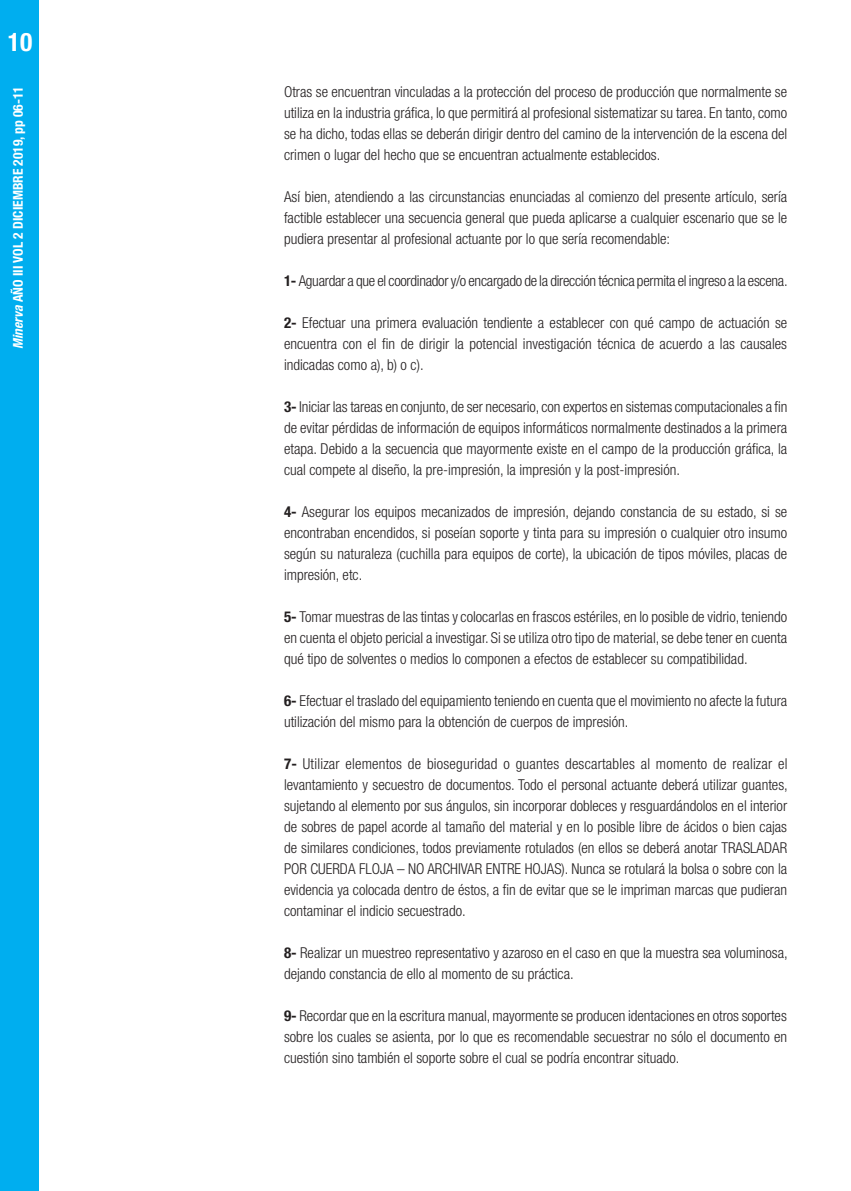
<style>
.page{position:relative;width:851px;height:1191px;background:#fff}
.page>*{position:absolute;margin:0;border:0;box-sizing:border-box;transform-origin:0 0}
.t1{font:700 condensed 25.5px "Helvetica Neue LT Std";color:#fff}
.t2{font:300 condensed 15px/21px "Helvetica Neue LT Std";color:#231f20;text-align:justify}
.t3{font:300 condensed 15px "Helvetica Neue LT Std";letter-spacing:-.02em;color:#231f20}
.t4{font:700 condensed 13.5px "Helvetica Neue LT Std";color:#fff}
.s1{font-style:italic}
.s2{font-weight:700}
</style>
<div class="page">
<div style="left:0;top:0;width:38px;height:1191px;background:#00aeef"></div>
<h1 class="t1" style="left:8px;top:27px;width:26px">10</h1>
<p class="t4" style="left:10px;top:349px;width:264px;rotate:-90deg"><span class="s1">Minerva</span> AÑO III VOL 2 DICIEMBRE 2019, pp 06-11</p>
<p class="t2" style="left:284px;top:81px;width:504px">Otras se encuentran vinculadas a la protección del proceso de producción que normalmente se utiliza en la industria gráfica, lo que permitirá al profesional sistematizar su tarea. En tanto, como se ha dicho, todas ellas se deberán dirigir dentro del camino de la intervención de la escena del crimen o lugar del hecho que se encuentran actualmente establecidos.</p>
<p class="t2" style="left:284px;top:186px;width:504px">Así bien, atendiendo a las circunstancias enunciadas al comienzo del presente artículo, sería factible establecer una secuencia general que pueda aplicarse a cualquier escenario que se le pudiera presentar al profesional actuante por lo que sería recomendable:</p>
<p class="t3" style="left:284px;top:272px;width:505px"><span class="s2">1-</span> Aguardar a que el coordinador y/o encargado de la dirección técnica permita el ingreso a la escena.</p>
<p class="t2" style="left:284px;top:312px;width:504px"><span class="s2">2-</span> Efectuar una primera evaluación tendiente a establecer con qué campo de actuación se encuentra con el fin de dirigir la potencial investigación técnica de acuerdo a las causales indicadas como a), b) o c).</p>
<p class="t2" style="left:284px;top:396px;width:505px"><span class="s2">3-</span> Iniciar las tareas en conjunto, de ser necesario, con expertos en sistemas computacionales a fin de evitar pérdidas de información de equipos informáticos normalmente destinados a la primera etapa. Debido a la secuencia que mayormente existe en el campo de la producción gráfica, la cual compete al diseño, la pre-impresión, la impresión y la post-impresión.</p>
<p class="t2" style="left:284px;top:501px;width:504px"><span class="s2">4-</span> Asegurar los equipos mecanizados de impresión, dejando constancia de su estado, si se encontraban encendidos, si poseían soporte y tinta para su impresión o cualquier otro insumo según su naturaleza (cuchilla para equipos de corte), la ubicación de tipos móviles, placas de impresión, etc.</p>
<p class="t2" style="left:284px;top:606px;width:504px"><span class="s2">5-</span> Tomar muestras de las tintas y colocarlas en frascos estériles, en lo posible de vidrio, teniendo en cuenta el objeto pericial a investigar. Si se utiliza otro tipo de material, se debe tener en cuenta qué tipo de solventes o medios lo componen a efectos de establecer su compatibilidad.</p>
<p class="t2" style="left:284px;top:690px;width:504px"><span class="s2">6-</span> Efectuar el traslado del equipamiento teniendo en cuenta que el movimiento no afecte la futura utilización del mismo para la obtención de cuerpos de impresión.</p>
<p class="t2" style="left:284px;top:753px;width:505px"><span class="s2">7-</span> Utilizar elementos de bioseguridad o guantes descartables al momento de realizar el levantamiento y secuestro de documentos. Todo el personal actuante deberá utilizar guantes, sujetando al elemento por sus ángulos, sin incorporar dobleces y resguardándolos en el interior de sobres de papel acorde al tamaño del material y en lo posible libre de ácidos o bien cajas de similares condiciones, todos previamente rotulados (en ellos se deberá anotar TRASLADAR POR CUERDA FLOJA – NO ARCHIVAR ENTRE HOJAS). Nunca se rotulará la bolsa o sobre con la evidencia ya colocada dentro de éstos, a fin de evitar que se le impriman marcas que pudieran contaminar el indicio secuestrado.</p>
<p class="t2" style="left:284px;top:942px;width:505px"><span class="s2">8-</span> Realizar un muestreo representativo y azaroso en el caso en que la muestra sea voluminosa, dejando constancia de ello al momento de su práctica.</p>
<p class="t2" style="left:284px;top:1005px;width:504px"><span class="s2">9-</span> Recordar que en la escritura manual, mayormente se producen identaciones en otros soportes sobre los cuales se asienta, por lo que es recomendable secuestrar no sólo el documento en cuestión sino también el soporte sobre el cual se podría encontrar situado.</p>
</div>
